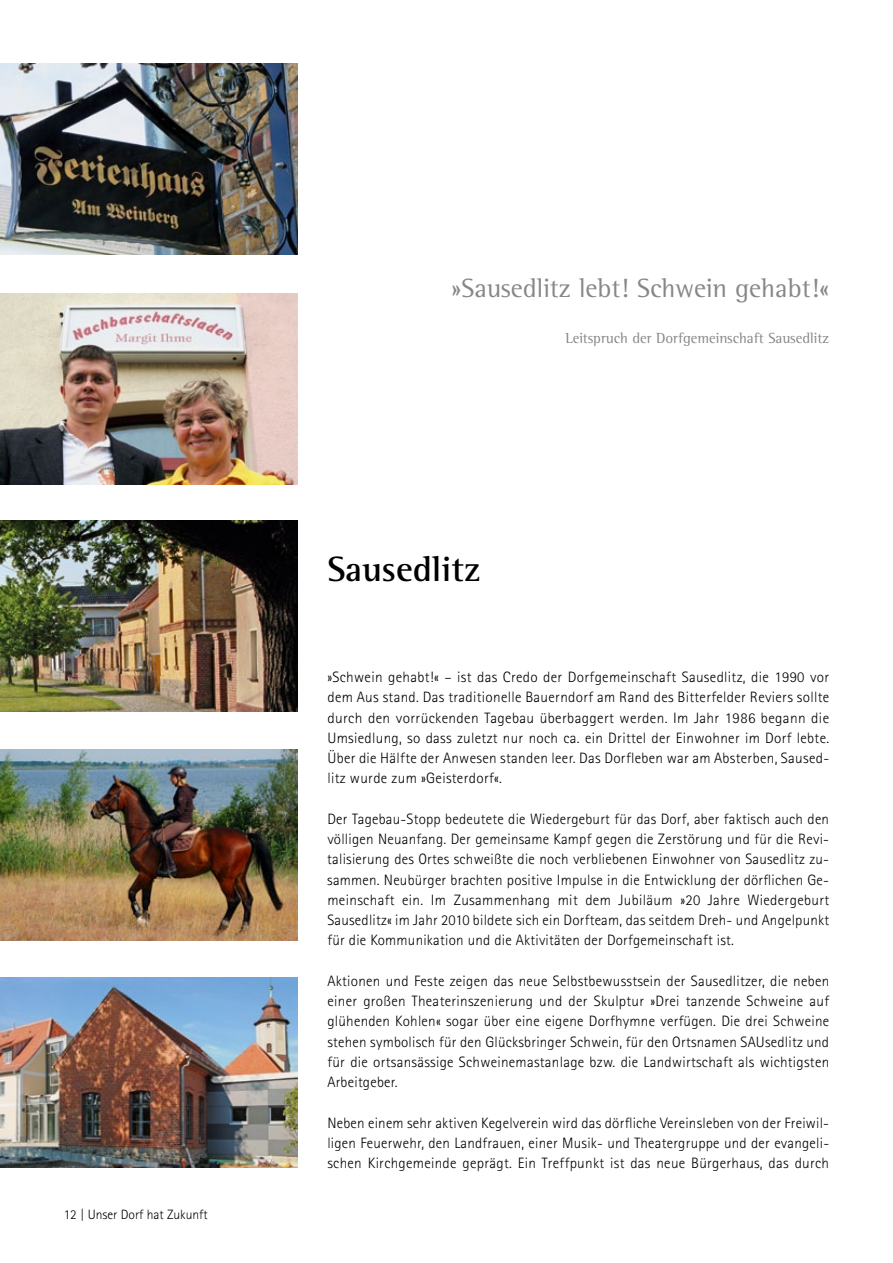
<style>
.page{position:relative;width:893px;height:1263px;background:#fff}
.page>*{position:absolute;margin:0;border:0;box-sizing:border-box;transform-origin:0 0}
.t1{font:700 36px "Rotis Semi Serif";color:#000}
.t2{font:27px "Rotis Semi Serif";color:#878786}
.t3{font:300 15px/20.2px "Rotis Sans Serif";letter-spacing:.015em;color:#000;text-align:justify}
.t4{font:15px "Rotis Semi Serif";color:#878786}
.t5{font:300 13.5px "Rotis Sans Serif";color:#000}
</style>
<div class="page">
<img style="left:0;top:977px;width:298px;height:191px">
<img style="left:0;top:521px;width:298px;height:190px">
<img style="left:0;top:293px;width:298px;height:191px">
<img style="left:0;top:64px;width:298px;height:190px">
<img style="left:0;top:749px;width:298px;height:191px">
<p class="t5" style="left:64px;top:1206px;width:145px">12 | Unser Dorf hat Zukunft</p>
<h2 class="t2" style="left:451px;top:272px;width:379px">»Sausedlitz lebt! Schwein gehabt!«</h2>
<p class="t4" style="left:565px;top:329px;width:265px">Leitspruch der Dorfgemeinschaft Sausedlitz</p>
<h1 class="t1" style="left:327px;top:547px;width:154px">Sausedlitz</h1>
<p class="t3" style="left:327px;top:667px;width:503px">»Schwein gehabt!« – ist das Credo der Dorfgemeinschaft Sausedlitz, die 1990 vor dem Aus stand. Das traditionelle Bauerndorf am Rand des Bitterfelder Reviers sollte durch den vorrückenden Tagebau überbaggert werden. Im Jahr 1986 begann die Umsiedlung, so dass zuletzt nur noch ca. ein Drittel der Einwohner im Dorf lebte.<br>Über die Hälfte der Anwesen standen leer. Das Dorfleben war am Absterben, Saused&shy;litz wurde zum »Geisterdorf«.</p>
<p class="t3" style="left:327px;top:808px;width:503px">Der Tagebau-Stopp bedeutete die Wiedergeburt für das Dorf, aber faktisch auch den völligen Neuanfang. Der gemeinsame Kampf gegen die Zerstörung und für die Revi&shy;talisierung des Ortes schweißte die noch verbliebenen Einwohner von Sausedlitz zu&shy;sammen. Neubürger brachten positive Impulse in die Entwicklung der dörflichen Ge&shy;meinschaft ein. Im Zusammenhang mit dem Jubiläum »20 Jahre Wiedergeburt Sausedlitz« im Jahr 2010 bildete sich ein Dorfteam, das seitdem Dreh- und Angelpunkt für die Kommunikation und die Aktivitäten der Dorfgemeinschaft ist.</p>
<p class="t3" style="left:327px;top:970px;width:503px">Aktionen und Feste zeigen das neue Selbstbewusstsein der Sausedlitzer, die neben einer großen Theaterinszenierung und der Skulptur »Drei tanzende Schweine auf glühenden Kohlen« sogar über eine eigene Dorfhymne verfügen. Die drei Schweine stehen symbolisch für den Glücksbringer Schwein, für den Ortsnamen Sausedlitz und für die ortsansässige Schweinemastanlage bzw. die Landwirtschaft als wichtigsten Arbeitgeber.</p>
<p class="t3" style="left:327px;top:1112px;width:503px">Neben einem sehr aktiven Kegelverein wird das dörfliche Vereinsleben von der Freiwil&shy;ligen Feuerwehr, den Landfrauen, einer Musik- und Theatergruppe und der evangeli&shy;schen Kirchgemeinde geprägt. Ein Treffpunkt ist das neue Bürgerhaus, das durch</p>
</div>
